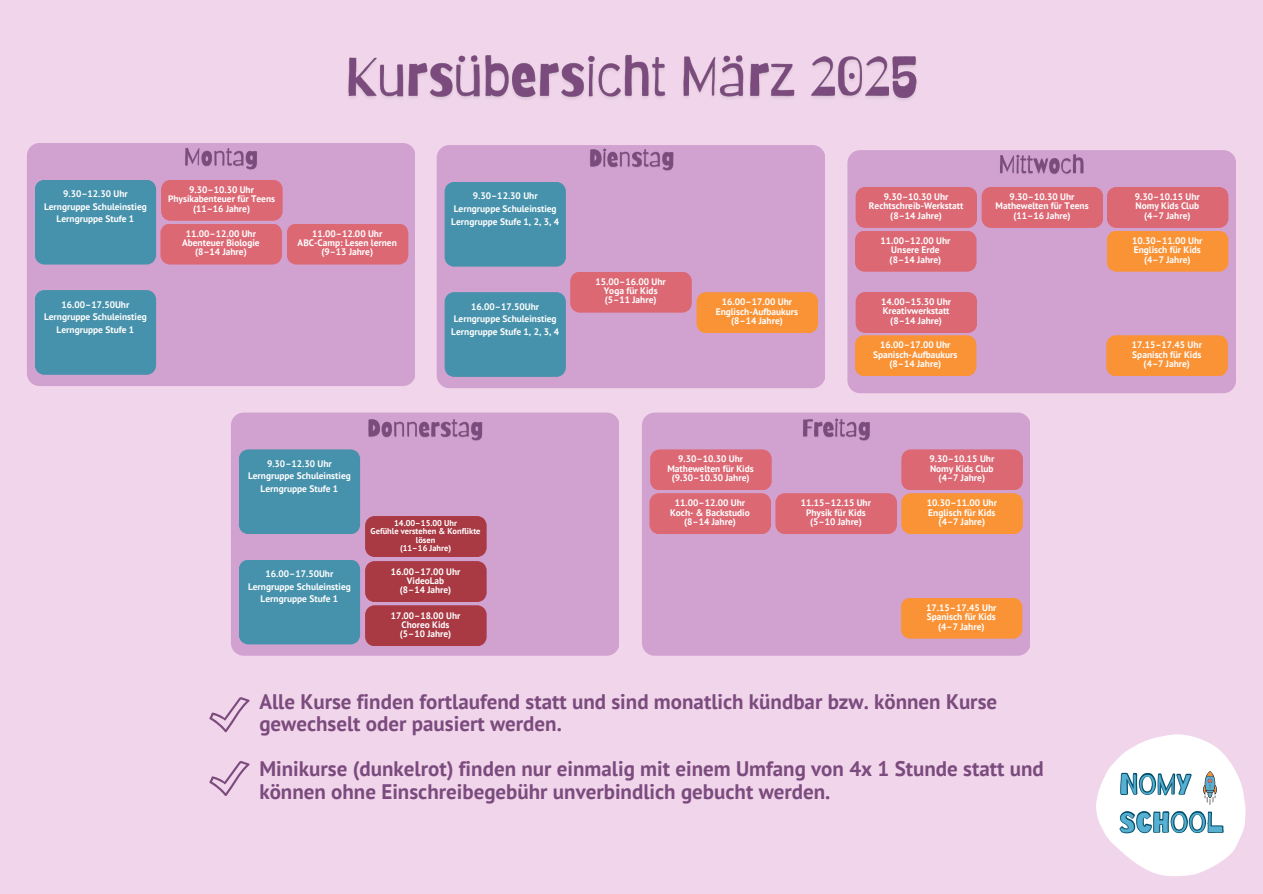
<style>
.page{position:relative;width:1263px;height:894px;background:#fff}
.page>*{position:absolute;margin:0;border:0;box-sizing:border-box;transform-origin:0 0}
.t1{font:27.3px/38.1px "Barrio";letter-spacing:.03em;color:#57b0d1}
.t2{font:700 21px/22.5px "PT Sans";color:#7b4b7e}
.t3{font:700 9.45px/9.4px "PT Sans";color:#fff;text-align:center}
.t4{font:700 9.3px/9.3px "PT Sans";color:#fff;text-align:center}
.t5{font:700 8.4px/8.4px "PT Sans";color:#fff;text-align:center}
</style>
<div class="page">
<div style="left:0;top:0;width:1263px;height:893px;background:#f1d6eb"></div>
<svg style="left:1096px;top:734px;width:150px;height:142px"></svg>
<div style="left:642px;top:412px;width:388px;height:243px;background:#d1a1d0;border-radius:13px"></div>
<div style="left:27px;top:143px;width:388px;height:243px;background:#d1a1d0;border-radius:13px"></div>
<img style="left:185px;top:147px;width:72px;height:23px">
<svg style="left:35px;top:180px;width:373px;height:84px"></svg>
<div style="left:35px;top:290px;width:121px;height:84px;background:#4691ab"></div>
<div style="left:437px;top:145px;width:388px;height:243px;background:#d1a1d0;border-radius:13px"></div>
<svg style="left:445px;top:182px;width:373px;height:195px"></svg>
<img style="left:590px;top:148px;width:84px;height:23px">
<div style="left:847px;top:150px;width:388px;height:243px;background:#d1a1d0;border-radius:13px"></div>
<img style="left:1000px;top:154px;width:84px;height:20px">
<svg style="left:855px;top:187px;width:373px;height:84px"></svg>
<svg style="left:855px;top:292px;width:122px;height:84px;background:#e97f5a"></svg>
<div style="left:1106px;top:335px;width:122px;height:41px;background:#fa9336"></div>
<div style="left:231px;top:412px;width:388px;height:243px;background:#d1a1d0;border-radius:13px"></div>
<img style="left:368px;top:419px;width:115px;height:22px">
<svg style="left:239px;top:449px;width:248px;height:197px"></svg>
<img style="left:803px;top:418px;width:67px;height:23px">
<svg style="left:649px;top:449px;width:374px;height:85px"></svg>
<div style="left:901px;top:598px;width:121px;height:40px;background:#fa9336"></div>
<svg style="left:209px;top:697px;width:41px;height:35px"></svg>
<svg style="left:209px;top:761px;width:41px;height:35px"></svg>
<img style="left:348px;top:54px;width:569px;height:46px">
<h4 class="t3" style="left:44px;top:187px;width:104px;line-height:12.6px">9.30–12.30 Uhr<br>Lerngruppe Schuleinstieg<br>Lerngruppe Stufe 1</h4>
<h4 class="t3" style="left:44px;top:297px;width:104px;line-height:12.6px">16.00–17.50Uhr<br>Lerngruppe Schuleinstieg<br>Lerngruppe Stufe 1</h4>
<h4 class="t3" style="left:168px;top:184px;width:109px">9.30–10.30 Uhr<br>Physikabenteuer für Teens (11–16 Jahre)</h4>
<h4 class="t3" style="left:182px;top:228px;width:79px">11.00–12.00 Uhr<br>Abenteuer Biologie (8–14 Jahre)</h4>
<h4 class="t3" style="left:298px;top:228px;width:101px">11.00–12.00 Uhr<br>ABC-Camp: Lesen lernen (9–13 Jahre)</h4>
<h4 class="t3" style="left:451px;top:189px;width:109px;line-height:12.6px">9.30–12.30 Uhr<br>Lerngruppe Schuleinstieg<br>Lerngruppe Stufe 1, 2, 3, 4</h4>
<h4 class="t3" style="left:451px;top:300px;width:109px;line-height:12.6px">16.00–17.50Uhr<br>Lerngruppe Schuleinstieg<br>Lerngruppe Stufe 1, 2, 3, 4</h4>
<h4 class="t3" style="left:596px;top:276px;width:72px">15.00–16.00 Uhr<br>Yoga für Kids (5–11 Jahre)</h4>
<h4 class="t3" style="left:716px;top:297px;width:84px">16.00–17.00 Uhr<br>Englisch-Aufbaukurs (8–14 Jahre)</h4>
<h4 class="t3" style="left:869px;top:192px;width:96px">9.30–10.30 Uhr<br>Rechtschreib-Werkstatt (8–14 Jahre)</h4>
<h4 class="t3" style="left:880px;top:235px;width:72px">11.00–12.00 Uhr<br>Unsere Erde (8–14 Jahre)</h4>
<h4 class="t3" style="left:881px;top:297px;width:72px">14.00–15.30 Uhr<br>Kreativwerkstatt (8–14 Jahre)</h4>
<h4 class="t3" style="left:873px;top:340px;width:86px">16.00–17.00 Uhr<br>Spanisch-Aufbaukurs (8–14 Jahre)</h4>
<h4 class="t3" style="left:1132px;top:340px;width:72px">17.15–17.45 Uhr<br>Spanisch für Kids (4–7 Jahre)</h4>
<h4 class="t3" style="left:995px;top:192px;width:95px">9.30–10.30 Uhr<br>Mathewelten für Teens (11–16 Jahre)</h4>
<h4 class="t3" style="left:1135px;top:192px;width:66px">9.30–10.15 Uhr<br>Nomy Kids Club (4–7 Jahre)</h4>
<h4 class="t3" style="left:1132px;top:235px;width:72px">10.30–11.00 Uhr<br>Englisch für Kids (4–7 Jahre)</h4>
<h4 class="t3" style="left:248px;top:457px;width:104px;line-height:12.6px">9.30–12.30 Uhr<br>Lerngruppe Schuleinstieg<br>Lerngruppe Stufe 1</h4>
<h4 class="t3" style="left:248px;top:567px;width:104px;line-height:12.6px">16.00–17.50Uhr<br>Lerngruppe Schuleinstieg<br>Lerngruppe Stufe 1</h4>
<p class="t5" style="left:394px;top:518px;width:64px">14.00–15.00 Uhr</p>
<p class="t5" style="left:371px;top:527px;width:111px">Gefühle verstehen &amp; Konflikte lösen</p>
<p class="t5" style="left:400px;top:544px;width:53px">(11–16 Jahre)</p>
<h4 class="t4" style="left:391px;top:566px;width:71px">16.00–17.00 Uhr<br>VideoLab<br>(8–14 Jahre)</h4>
<h4 class="t4" style="left:391px;top:610px;width:71px">17.00–18.00 Uhr<br>Choreo Kids (5–10 Jahre)</h4>
<h4 class="t3" style="left:667px;top:454px;width:88px">9.30–10.30 Uhr<br>Mathewelten für Kids (9.30–10.30 Jahre)</h4>
<h4 class="t3" style="left:670px;top:497px;width:81px">11.00–12.00 Uhr<br>Koch- &amp; Backstudio (8–14 Jahre)</h4>
<h4 class="t3" style="left:929px;top:454px;width:66px">9.30–10.15 Uhr<br>Nomy Kids Club (4–7 Jahre)</h4>
<h4 class="t3" style="left:801px;top:497px;width:72px">11.15–12.15 Uhr<br>Physik für Kids (5–10 Jahre)</h4>
<h4 class="t3" style="left:927px;top:497px;width:72px">10.30–11.00 Uhr<br>Englisch für Kids (4–7 Jahre)</h4>
<h4 class="t3" style="left:926px;top:602px;width:72px">17.15–17.45 Uhr<br>Spanisch für Kids (4–7 Jahre)</h4>
<p class="t2" style="left:259px;top:689px;width:739px">Alle Kurse finden fortlaufend statt und sind monatlich kündbar bzw. können Kurse gewechselt oder pausiert werden.</p>
<p class="t2" style="left:259px;top:756px;width:786px">Minikurse (dunkelrot) finden nur einmalig mit einem Umfang von 4x 1 Stunde statt und können ohne Einschreibegebühr unverbindlich gebucht werden.</p>
<h1 class="t1" style="left:1119px;top:765px;width:105px">NOMY<br>SCHOOL</h1>
</div>
